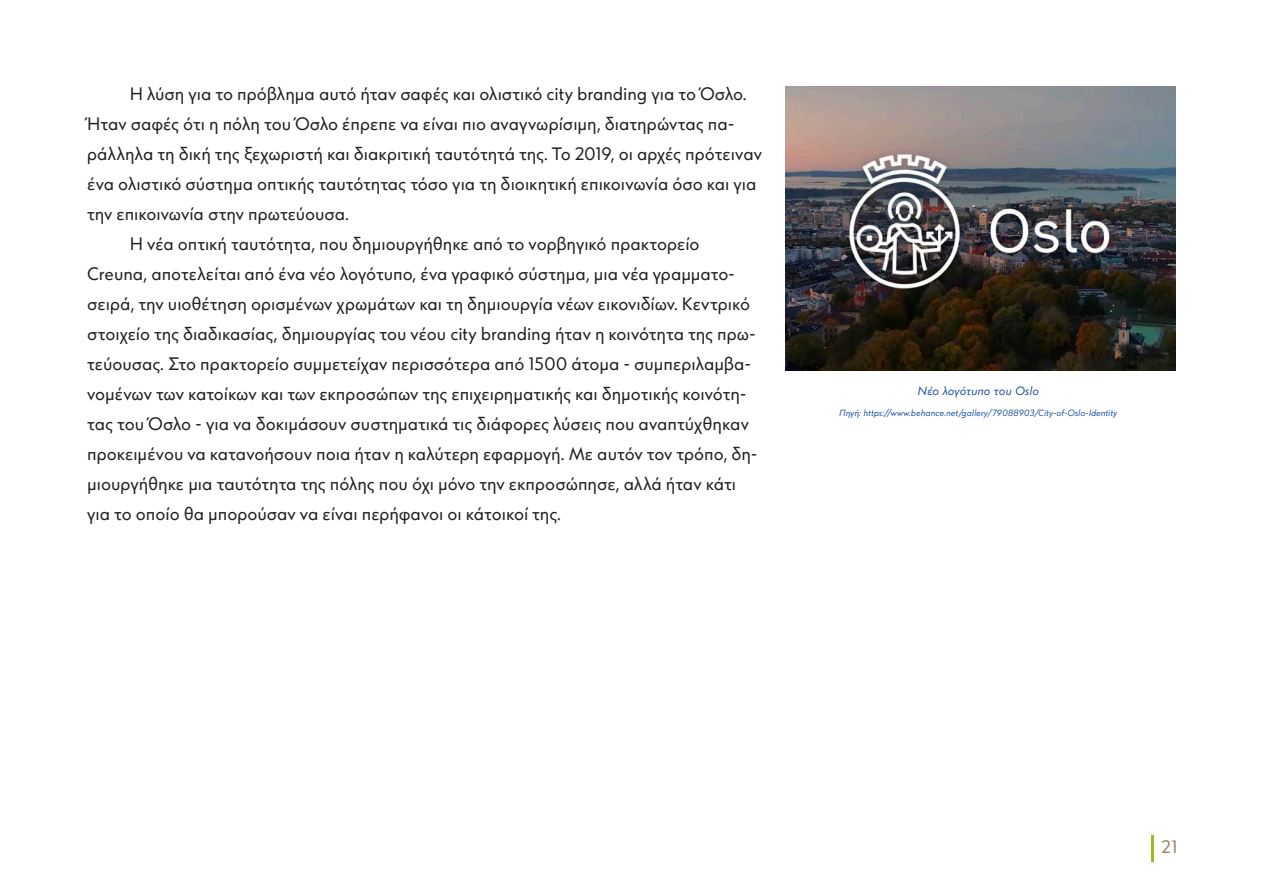
<style>
.page{position:relative;width:1263px;height:893px;background:#fff}
.page>*{position:absolute;margin:0;border:0;box-sizing:border-box;transform-origin:0 0}
.book{font:18px/30px "CF Panoptik";color:#231f20}
.t1{font:18px "CF Panoptik";color:#5d4215}
.t2{font:italic 12px "CF Panoptik";color:#2155a5}
.t3{font:italic 9px "CF Panoptik";color:#2155a5}
</style>
<div class="page">
<hr style="left:1151px;top:836px;width:3px;height:26px;background:#a0b71d">
<img style="left:785px;top:87px;width:391px;height:283px">
<p class="book" style="left:87px;top:79px;width:676px;text-indent:43px">Η λύση για το πρόβλημα αυτό ήταν σαφές και ολιστικό city branding για το Όσλο.<br>Ήταν σαφές ότι η πόλη του Όσλο έπρεπε να είναι πιο αναγνωρίσιμη, διατηρώντας πα&shy;ράλληλα τη δική της ξεχωριστή και διακριτική ταυτότητά της. Το 2019, οι αρχές πρότειναν ένα ολιστικό σύστημα οπτικής ταυτότητας τόσο για τη διοικητική επικοινωνία όσο και για την επικοινωνία στην πρωτεύουσα.</p>
<p class="book" style="left:87px;top:229px;width:672px;text-indent:43px">Η νέα οπτική ταυτότητα, που δημιουργήθηκε από το νορβηγικό πρακτορείο Creuna, αποτελείται από ένα νέο λογότυπο, ένα γραφικό σύστημα, μια νέα γραμματο&shy;σειρά, την υιοθέτηση ορισμένων χρωμάτων και τη δημιουργία νέων εικονιδίων. Κεντρικό στοιχείο της διαδικασίας, δημιουργίας του νέου city branding ήταν η κοινότητα της πρω&shy;τεύουσας. Στο πρακτορείο συμμετείχαν περισσότερα από 1500 άτομα - συμπεριλαμβα&shy;νομένων των κατοίκων και των εκπροσώπων της επιχειρηματικής και δημοτικής κοινότη&shy;τας του Όσλο - για να δοκιμάσουν συστηματικά τις διάφορες λύσεις που αναπτύχθηκαν προκειμένου να κατανοήσουν ποια ήταν η καλύτερη εφαρμογή. Με αυτόν τον τρόπο, δη&shy;μιουργήθηκε μια ταυτότητα της πόλης που όχι μόνο την εκπροσώπησε, αλλά ήταν κάτι για το οποίο θα μπορούσαν να είναι περήφανοι οι κάτοικοί της.</p>
<p class="t2" style="left:918px;top:383px;width:123px">Νέο λογότυπο του Oslo</p>
<p class="t3" style="left:839px;top:408px;width:280px">Πηγή: https://www.behance.net/gallery/79088903/City-of-Oslo-Identity</p>
<p class="t1" style="left:1162px;top:836px;width:18px">21</p>
</div>
